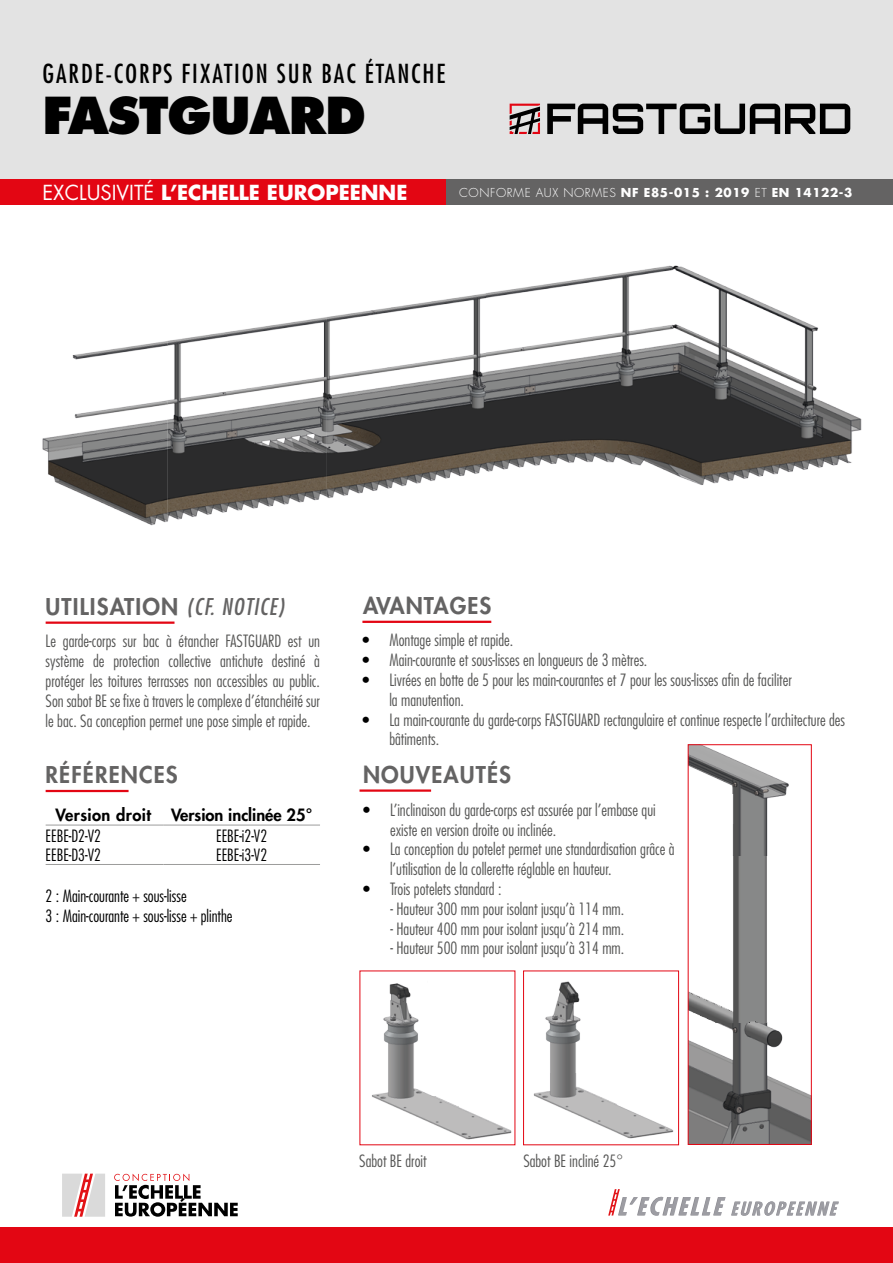
<style>
.page{position:relative;width:893px;height:1263px;background:#fff}
.page>*{position:absolute;margin:0;border:0;box-sizing:border-box;transform-origin:0 0}
.t1{font:800 49.5px "Futura Std";letter-spacing:-.025em;color:#000}
.t2{font:condensed 25.5px "Futura Std";letter-spacing:.075em;color:#000}
.t3{font:800 22.5px "Futura Std";letter-spacing:.05em;color:#646363}
.t4{font:700 20.1px "Futura Std";color:#fff}
.t5{font:300 condensed 16.5px/19.8px "Futura Std";color:#575756}
.t6{font:300 condensed 16.5px/19.8px "Futura Std";color:#000}
.t7{font:800 16.5px "Futura Std";color:#000}
.t8{font:700 12px "Futura Std";letter-spacing:.05em;color:#fff}
.s1{font-weight:400}
.s2{font-weight:300}
.s3{font-weight:400;font-style:italic;font-stretch:condensed}
.s4{color:#000}
</style>
<div class="page">
<div style="left:0;top:0;width:893px;height:180px;background:#e3e3e3"></div>
<svg style="left:547px;top:104px;width:303px;height:30px"></svg>
<svg style="left:510px;top:104px;width:30px;height:30px"></svg>
<div style="left:0;top:179px;width:446px;height:26px;background:#e30613"></div>
<div style="left:446px;top:179px;width:447px;height:26px;background:#646363"></div>
<div style="left:0;top:1227px;width:893px;height:36px;background:#e30613"></div>
<svg style="left:608px;top:1189px;width:231px;height:27px"></svg>
<svg style="left:114px;top:1173px;width:124px;height:44px"></svg>
<svg style="left:62px;top:1173px;width:43px;height:44px"></svg>
<img style="left:42px;top:341px;width:125px;height:185px">
<img style="left:167px;top:317px;width:160px;height:205px">
<img style="left:327px;top:293px;width:159px;height:205px">
<img style="left:486px;top:269px;width:159px;height:203px">
<img style="left:645px;top:265px;width:176px;height:220px">
<img style="left:821px;top:401px;width:41px;height:67px">
<img style="left:58px;top:341px;width:30px;height:3px">
<hr style="left:46px;top:621px;width:128px;height:3px;background:#e30613">
<hr style="left:362px;top:621px;width:129px;height:2px;background:#e30613">
<hr style="left:359px;top:789px;width:72px;height:3px;background:#e30613">
<hr style="left:46px;top:790px;width:83px;height:2px;background:#e30613">
<hr style="left:46px;top:825px;width:117px;height:1px;background:#9d9d9c">
<hr style="left:163px;top:825px;width:157px;height:1px;background:#9d9d9c">
<hr style="left:46px;top:864px;width:117px;height:1px;background:#9d9d9c">
<hr style="left:163px;top:864px;width:157px;height:1px;background:#9d9d9c">
<img style="left:690px;top:746px;width:119px;height:397px">
<img style="left:800px;top:841px;width:9px;height:77px">
<div style="left:688px;top:744px;width:123px;height:401px;border:1px solid #e30613"></div>
<svg style="left:717px;top:1011px;width:1px;height:14px"></svg>
<svg style="left:372px;top:983px;width:140px;height:157px"></svg>
<svg style="left:687px;top:1007px;width:3px;height:16px"></svg>
<svg style="left:533px;top:981px;width:141px;height:158px"></svg>
<div style="left:523px;top:971px;width:156px;height:174px;border:1px solid #e30613"></div>
<div style="left:806px;top:300px;width:15px;height:15px;background:#fff"></div>
<h2 class="t2" style="left:43px;top:58px;width:404px">GARDE-CORPS FIXATION SUR BAC ÉTANCHE</h2>
<h1 class="t1" style="left:43px;top:84px;width:325px">FASTGUARD</h1>
<p class="t4" style="left:43px;top:179px;width:366px"><span class="s1">EXCLUSIVITÉ</span> L’ECHELLE EUROPEENNE</p>
<p class="t8" style="left:459px;top:184px;width:395px"><span class="s2">CONFORME AUX NORMES</span> NF E85-015 : 2019 <span class="s2">ET</span> EN 14122-3</p>
<h3 class="t3" style="left:46px;top:592px;width:240px">UTILISATION <span class="s3">(CF. NOTICE)</span></h3>
<h3 class="t3" style="left:363px;top:591px;width:130px">AVANTAGES</h3>
<p class="t5" style="left:46px;top:631px;width:276px;text-align:justify">Le garde-corps sur bac à étancher FASTGUARD est un système de protection collective antichute destiné à protéger les toitures terrasses non accessibles au public.<br>Son sabot BE se fixe à travers le complexe d’étanchéité sur le bac. Sa conception permet une pose simple et rapide.</p>
<p class="t5" style="left:362px;top:630px;width:152px"><span class="s4">•</span> Montage simple et rapide.</p>
<p class="t5" style="left:362px;top:650px;width:286px"><span class="s4">•</span> Main-courante et sous-lisses en longueurs de 3 mètres.</p>
<p class="t5" style="left:389px;top:670px;width:404px;text-indent:-27px"><span class="s4">•</span> Livrées en botte de 5 pour les main-courantes et 7 pour les sous-lisses afin de faciliter la manutention.</p>
<p class="t5" style="left:389px;top:710px;width:457px;text-indent:-27px"><span class="s4">•</span> La main-courante du garde-corps FASTGUARD rectangulaire et continue respecte l’architecture des bâtiments.</p>
<h3 class="t3" style="left:46px;top:761px;width:134px">RÉFÉRENCES</h3>
<h3 class="t3" style="left:363px;top:761px;width:150px">NOUVEAUTÉS</h3>
<p class="t7" style="left:56px;top:804px;width:258px">Version droit Version inclinée 25°</p>
<p class="t6" style="left:46px;top:826px;width:57px">EEBE-D2-V2<br>EEBE-D3-V2</p>
<p class="t6" style="left:216px;top:826px;width:53px">EEBE-i2-V2<br>EEBE-i3-V2</p>
<p class="t6" style="left:46px;top:886px;width:188px">2 : Main-courante + sous-lisse<br>3 : Main-courante + sous-lisse + plinthe</p>
<p class="t5" style="left:390px;top:800px;width:267px;text-indent:-27px"><span class="s4">•</span> L’inclinaison du garde-corps est assurée par l’embase qui existe en version droite ou inclinée.</p>
<p class="t5" style="left:390px;top:839px;width:286px;text-indent:-27px"><span class="s4">•</span> La conception du potelet permet une standardisation grâce à l’utilisation de la collerette réglable en hauteur.</p>
<p class="t5" style="left:363px;top:879px;width:140px"><span class="s4">•</span> Trois potelets standard :</p>
<p class="t5" style="left:390px;top:899px;width:235px">- Hauteur 300 mm pour isolant jusqu’à 114 mm.</p>
<p class="t5" style="left:390px;top:919px;width:235px">- Hauteur 400 mm pour isolant jusqu’à 214 mm.</p>
<p class="t5" style="left:390px;top:938px;width:235px">- Hauteur 500 mm pour isolant jusqu’à 314 mm.</p>
<p class="t5" style="left:359px;top:1151px;width:69px">Sabot BE droit</p>
<p class="t5" style="left:523px;top:1151px;width:101px">Sabot BE incliné 25°</p>
</div>
